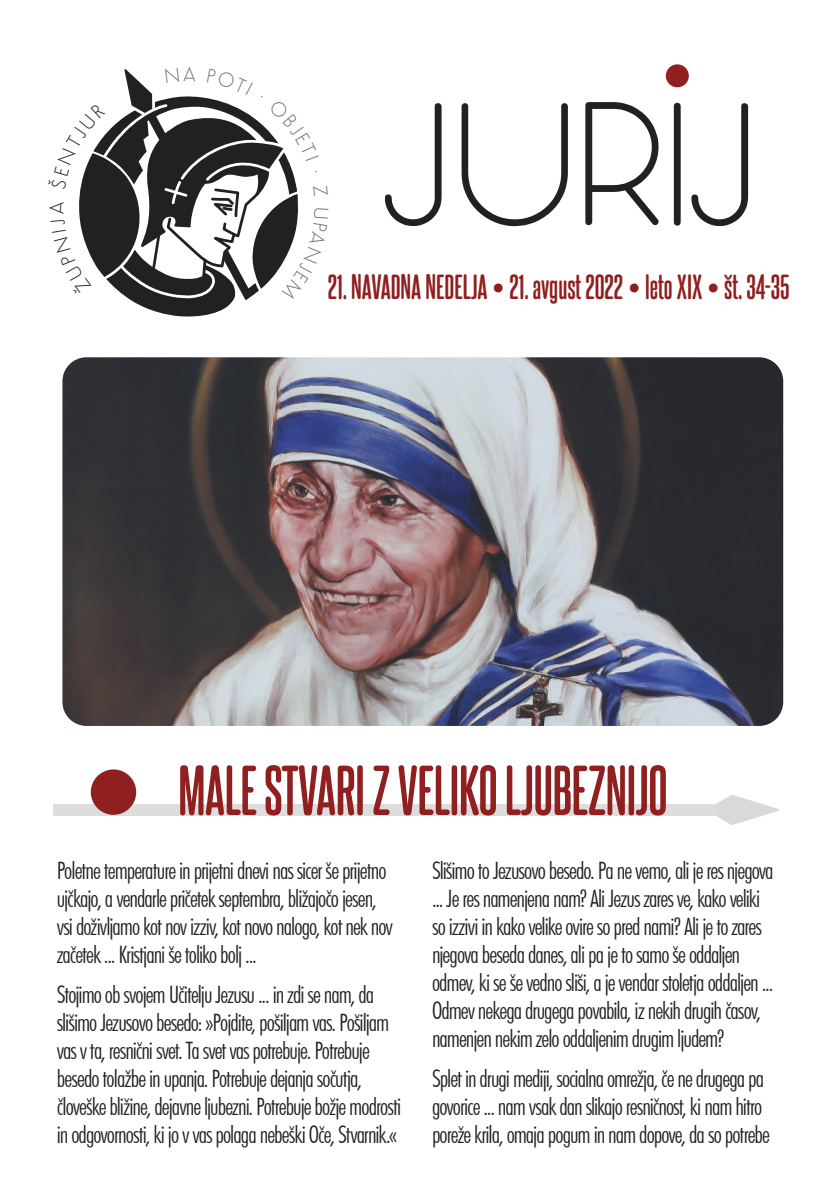
<style>
.page{position:relative;width:840px;height:1191px;background:#fff}
.page>*{position:absolute;margin:0;border:0;box-sizing:border-box;transform-origin:0 0}
.t1{font:180px "Occupied";color:#222121}
.t2{font:700 60px "Steelfish Rounded Rg";letter-spacing:-.01em;color:#901f1f}
.t3{font:700 30px "Steelfish Rounded Rg";color:#901f1f}
.t4{font:300 condensed 24px/28px "Futura BT";letter-spacing:-.04em;color:#222121}
</style>
<div class="page">
<div style="left:665px;top:64px;width:23px;height:23px;background:#901f1f;border-radius:50%"></div>
<svg style="left:421px;top:795px;width:357px;height:30px"></svg>
<div style="left:53px;top:804px;width:662px;height:11px;background:#dedddd"></div>
<div style="left:96px;top:774px;width:35px;height:36px;background:#901f1f;border-radius:50%"></div>
<div style="left:91px;top:769px;width:45px;height:46px;border:10px solid #901f1f;border-radius:50%"></div>
<img style="left:62px;top:357px;width:720px;height:369px">
<svg style="left:79px;top:69px;width:219px;height:248px"></svg>
<p class="t1" style="left:380px;top:81px;width:376px">JURIJ</p>
<p class="t3" style="left:327px;top:265px;width:463px">21. NAVADNA NEDELJA • 21. avgust 2022 • leto XIX • št. 34-35</p>
<p class="t2" style="left:178px;top:747px;width:490px">MALE STVARI Z VELIKO LJUBEZNIJO</p>
<p class="t4" style="left:57px;top:856px;width:337px">Poletne temperature in prijetni dnevi nas sicer še prijetno ujčkajo, a vendarle pričetek septembra, bližajočo jesen, vsi doživljamo kot nov izziv, kot novo nalogo, kot nek nov začetek ... Kristjani še toliko bolj ...</p>
<p class="t4" style="left:57px;top:979px;width:346px">Stojimo ob svojem Učitelju Jezusu ... in zdi se nam, da slišimo Jezusovo besedo: »Pojdite, pošiljam vas. Pošiljam vas v ta, resnični svet. Ta svet vas potrebuje. Potrebuje besedo tolažbe in upanja. Potrebuje dejanja sočutja, človeške bližine, dejavne ljubezni. Potrebuje božje modrosti in odgovornosti, ki jo v vas polaga nebeški Oče, Stvarnik.«</p>
<p class="t4" style="left:432px;top:856px;width:343px">Slišimo to Jezusovo besedo. Pa ne vemo, ali je res njegova ... Je res namenjena nam? Ali Jezus zares ve, kako veliki so izzivi in kako velike ovire so pred nami? Ali je to zares njegova beseda danes, ali pa je to samo še oddaljen odmev, ki se še vedno sliši, a je vendar stoletja oddaljen ...<br>Odmev nekega drugega povabila, iz nekih drugih časov, namenjen nekim zelo oddaljenim drugim ljudem?</p>
<p class="t4" style="left:432px;top:1063px;width:339px">Splet in drugi mediji, socialna omrežja, če ne drugega pa govorice ... nam vsak dan slikajo resničnost, ki nam hitro poreže krila, omaja pogum in nam dopove, da so potrebe</p>
</div>
